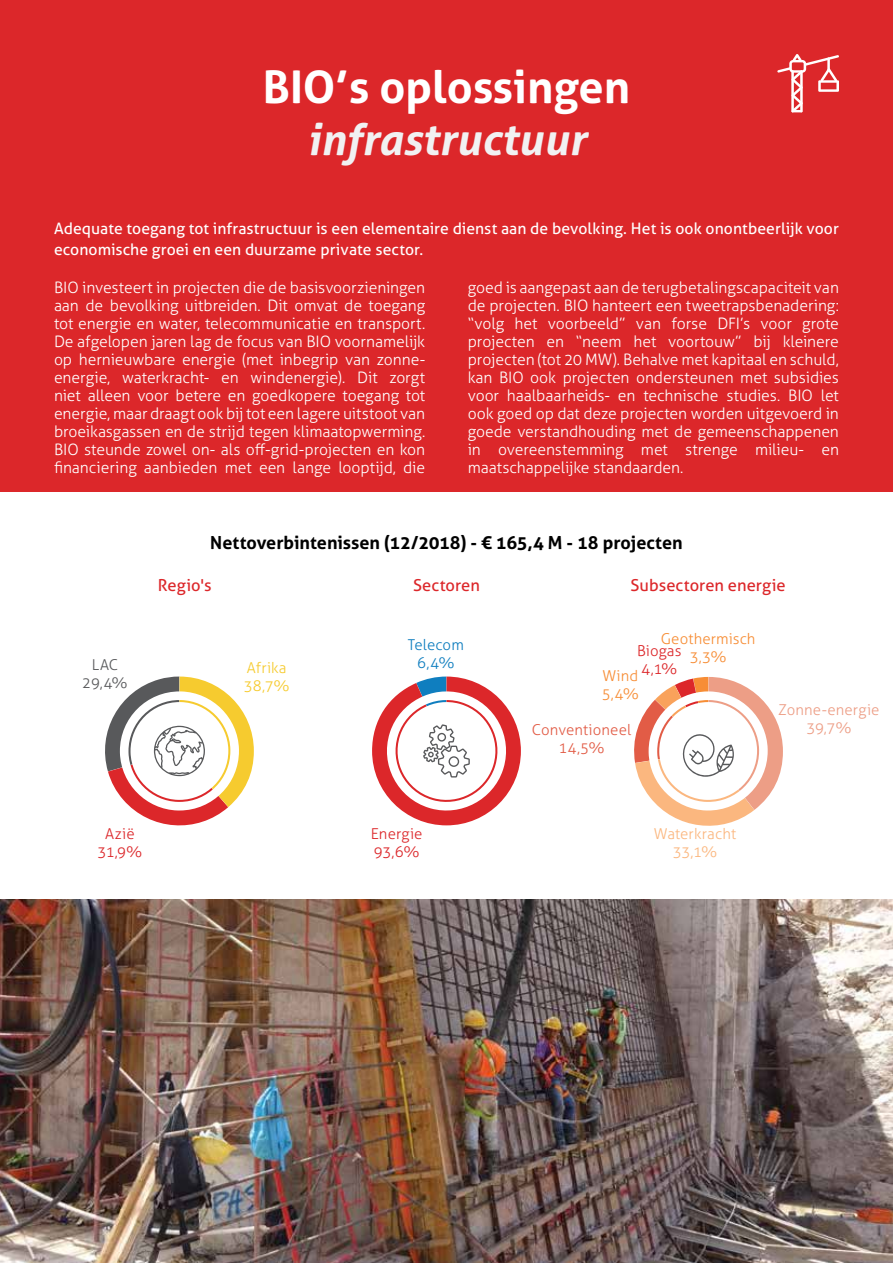
<style>
.page{position:relative;width:893px;height:1263px;background:#fff}
.page>*{position:absolute;margin:0;border:0;box-sizing:border-box;transform-origin:0 0}
.t1{font:700 45px "Aller";color:#fff}
.t2{font:italic 700 43.5px "Aller";color:#f1f1f2}
.t3{font:700 18px "Aller";letter-spacing:-.005em;color:#000}
.t4{font:16.5px "Aller";color:#dc272a}
.t5{font:300 15.75px/18px "Aller";letter-spacing:-.005em;color:#fff;text-align:justify}
.t6{font:15.75px/21px "Aller";letter-spacing:.005em;color:#fff}
.t7{font:300 15px/18px "Aller";letter-spacing:.005em;color:#dc272a}
.t8{font:300 15px/18px "Aller";letter-spacing:.01em;color:#f78d35}
.t9{font:300 15px/18px "Aller";letter-spacing:.005em;color:#e25c46;text-align:center}
.t10{font:300 15px/18px "Aller";letter-spacing:.005em;color:#ed9e86;text-align:center}
.t11{font:300 15px/18px "Aller";letter-spacing:.005em;color:#fbb77f;text-align:center}
.t12{font:300 15px/18px "Aller";letter-spacing:.005em;color:#f6cb2f}
.t13{font:300 15px/18px "Aller";letter-spacing:.005em;color:#0f7ebf;text-align:center}
.t14{font:300 15px/18px "Aller";color:#58595b;text-align:center}
</style>
<div class="page">
<div style="left:0;top:0;width:893px;height:492px;background:#dc272a"></div>
<svg style="left:777px;top:54px;width:62px;height:58px"></svg>
<svg style="left:105px;top:676px;width:149px;height:150px"></svg>
<svg style="left:372px;top:676px;width:149px;height:149px"></svg>
<svg style="left:634px;top:677px;width:149px;height:149px"></svg>
<img style="left:0;top:900px;width:893px;height:363px">
<h1 class="t1" style="left:263px;top:59px;width:369px">BIO’s oplossingen</h1>
<h2 class="t2" style="left:307px;top:112px;width:281px">infrastructuur</h2>
<p class="t6" style="left:54px;top:218px;width:786px">Adequate toegang tot infrastructuur is een elementaire dienst aan de bevolking. Het is ook onontbeerlijk voor economische groei en een duurzame private sector.</p>
<p class="t5" style="left:54px;top:278px;width:373px">BIO investeert in projecten die de basisvoorzieningen aan de bevolking uitbreiden. Dit omvat de toegang tot energie en water, telecommunicatie en transport.<br>De afgelopen jaren lag de focus van BIO voornamelijk op hernieuwbare energie (met inbegrip van zonne&shy;energie, waterkracht- en windenergie). Dit zorgt niet alleen voor betere en goedkopere toegang tot energie, maar draagt ook bij tot een lagere uitstoot van broeikasgassen en de strijd tegen klimaatopwerming.<br>BIO steunde zowel on- als off-grid-projecten en kon financiering aanbieden met een lange looptijd, die</p>
<p class="t5" style="left:468px;top:278px;width:373px">goed is aangepast aan de terugbetalingscapaciteit van de projecten. BIO hanteert een tweetrapsbenadering: “volg het voorbeeld” van forse DFI’s voor grote projecten en “neem het voortouw” bij kleinere projecten (tot 20 MW). Behalve met kapitaal en schuld, kan BIO ook projecten ondersteunen met subsidies voor haalbaarheids- en technische studies. BIO let ook goed op dat deze projecten worden uitgevoerd in goede verstandhouding met de gemeenschappenen in overeenstemming met strenge milieu- en maatschappelijke standaarden.</p>
<p class="t3" style="left:210px;top:532px;width:474px">Nettoverbintenissen (12/2018) - € 165,4 M - 18 projecten</p>
<p class="t14" style="left:82px;top:656px;width:47px">LAC<br>29,4%</p>
<p class="t4" style="left:158px;top:575px;width:55px">Regio's</p>
<p class="t4" style="left:413px;top:575px;width:68px">Sectoren</p>
<p class="t4" style="left:631px;top:575px;width:157px">Subsectoren energie</p>
<p class="t12" style="left:244px;top:658px;width:47px">Afrika<br>38,7%</p>
<p class="t13" style="left:408px;top:636px;width:58px">Telecom<br>6,4%</p>
<p class="t8" style="left:661px;top:629px;width:96px;text-align:center">Geothermisch<br>3,3%</p>
<p class="t7" style="left:637px;top:641px;width:46px">Biogas<br>4,1%</p>
<p class="t8" style="left:602px;top:667px;width:38px">Wind<br>5,4%</p>
<p class="t9" style="left:532px;top:721px;width:101px">Conventioneel<br>14,5%</p>
<p class="t10" style="left:778px;top:700px;width:102px">Zonne-energie<br>39,7%</p>
<p class="t7" style="left:98px;top:825px;width:46px;text-align:center">Azië<br>31,9%</p>
<p class="t7" style="left:371px;top:825px;width:53px">Energie<br>93,6%</p>
<p class="t11" style="left:654px;top:825px;width:84px">Waterkracht<br>33,1%</p>
</div>
